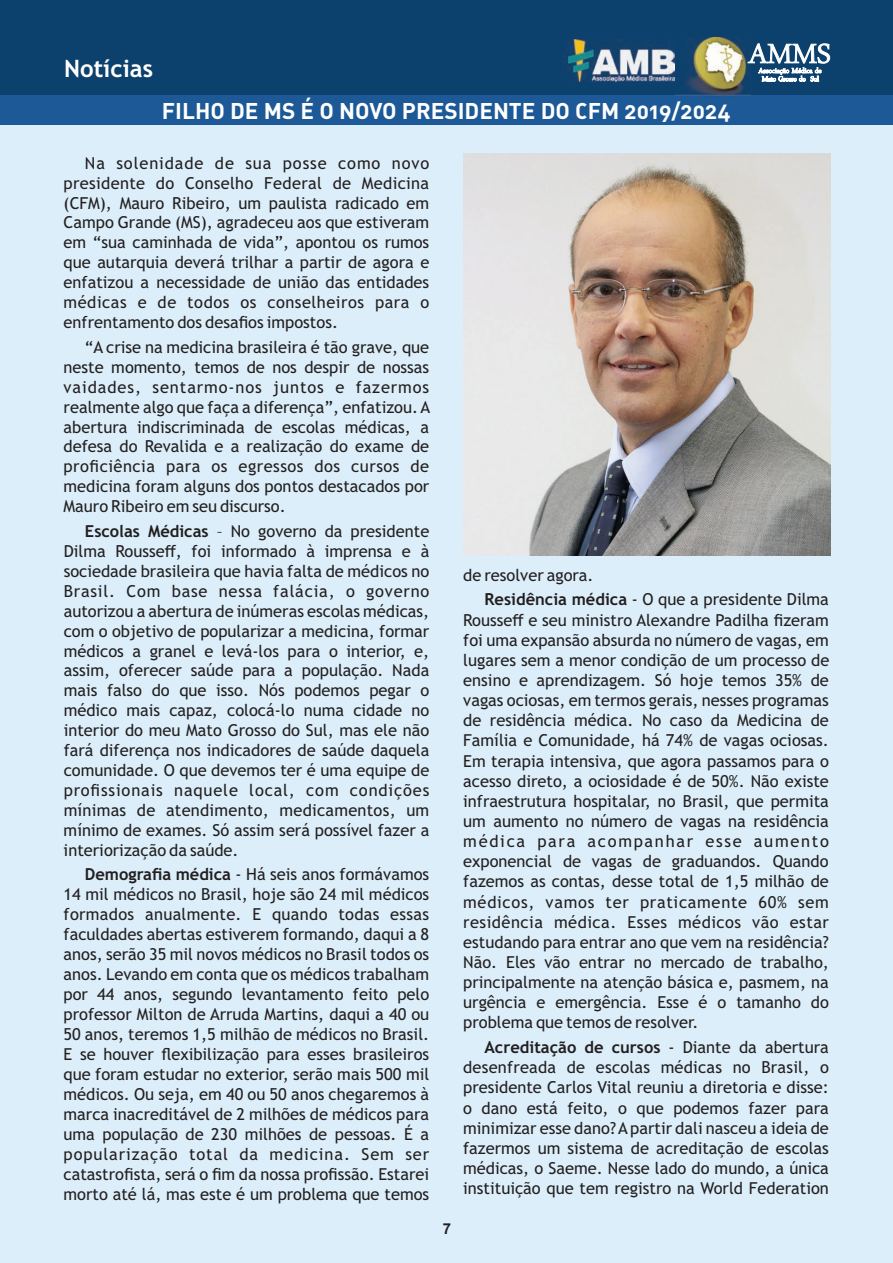
<style>
.page{position:relative;width:893px;height:1263px;background:#dbeef9}
.page>*{position:absolute;margin:0;border:0;box-sizing:border-box;transform-origin:0 0}
.t1{font:700 24px "Trebuchet MS";color:#fff}
.t2{font:22.5px "DIN Bold Alternate";color:#fff}
.t3{font:16.5px/20px "Trebuchet MS";color:#231f20;text-align:justify}
.t4{font:700 15px "Arial";color:#231f20}
.s1{font-weight:700}
</style>
<div class="page">
<div style="left:0;top:95px;width:893px;height:30px;background:#1c5996"></div>
<div style="left:0;top:0;width:893px;height:95px;background:#0c416d"></div>
<img style="left:563px;top:39px;width:111px;height:43px">
<img style="left:675px;top:37px;width:73px;height:59px">
<svg style="left:748px;top:43px;width:82px;height:53px"></svg>
<img style="left:463px;top:153px;width:367px;height:403px">
<h1 class="t1" style="left:64px;top:59px;width:90px">Notícias</h1>
<h2 class="t2" style="left:162px;top:103px;width:570px">FILHO DE MS É O NOVO PRESIDENTE DO CFM 2019/2024</h2>
<p class="t3" style="left:64px;top:154px;width:367px;text-indent:21px">Na solenidade de sua posse como novo presidente do Conselho Federal de Medicina (CFM), Mauro Ribeiro, um paulista radicado em Campo Grande (MS), agradeceu aos que estiveram em “sua caminhada de vida”, apontou os rumos que autarquia deverá trilhar a partir de agora e enfatizou a necessidade de união das entidades médicas e de todos os conselheiros para o enfrentamento dos desafios impostos.</p>
<p class="t3" style="left:64px;top:338px;width:368px;text-indent:21px">“A crise na medicina brasileira é tão grave, que neste momento, temos de nos despir de nossas vaidades, sentarmo-nos juntos e fazermos realmente algo que faça a diferença”, enfatizou. A abertura indiscriminada de escolas médicas, a defesa do Revalida e a realização do exame de proficiência para os egressos dos cursos de medicina foram alguns dos pontos destacados por Mauro Ribeiro em seu discurso.</p>
<p class="t3" style="left:64px;top:522px;width:367px;text-indent:21px"><span class="s1">Escolas Médicas</span> – No governo da presidente Dilma Rousseff, foi informado à imprensa e à sociedade brasileira que havia falta de médicos no Brasil. Com base nessa falácia, o governo autorizou a abertura de inúmeras escolas médicas, com o objetivo de popularizar a medicina, formar médicos a granel e levá-los para o interior, e, assim, oferecer saúde para a população. Nada mais falso do que isso. Nós podemos pegar o médico mais capaz, colocá-lo numa cidade no interior do meu Mato Grosso do Sul, mas ele não fará diferença nos indicadores de saúde daquela comunidade. O que devemos ter é uma equipe de profissionais naquele local, com condições mínimas de atendimento, medicamentos, um mínimo de exames. Só assim será possível fazer a interiorização da saúde.</p>
<p class="t3" style="left:64px;top:866px;width:367px;text-indent:21px"><span class="s1">Demografia médica</span> - Há seis anos formávamos 14 mil médicos no Brasil, hoje são 24 mil médicos formados anualmente. E quando todas essas faculdades abertas estiverem formando, daqui a 8 anos, serão 35 mil novos médicos no Brasil todos os anos. Levando em conta que os médicos trabalham por 44 anos, segundo levantamento feito pelo professor Milton de Arruda Martins, daqui a 40 ou 50 anos, teremos 1,5 milhão de médicos no Brasil.<br>E se houver flexibilização para esses brasileiros que foram estudar no exterior, serão mais 500 mil médicos. Ou seja, em 40 ou 50 anos chegaremos à marca inacreditável de 2 milhões de médicos para uma população de 230 milhões de pessoas. É a popularização total da medicina. Sem ser catastrofista, será o fim da nossa profissão. Estarei morto até lá, mas este é um problema que temos</p>
<p class="t4" style="left:443px;top:1223px;width:10px">7</p>
<p class="t3" style="left:484px;top:564px;width:346px;line-height:24.8px;text-indent:-21px">de resolver agora.<br><span class="s1">Residência médica</span> - O que a presidente Dilma</p>
<p class="t3" style="left:463px;top:611px;width:368px">Rousseff e seu ministro Alexandre Padilha fizeram foi uma expansão absurda no número de vagas, em lugares sem a menor condição de um processo de ensino e aprendizagem. Só hoje temos 35% de vagas ociosas, em termos gerais, nesses programas de residência médica. No caso da Medicina de Família e Comunidade, há 74% de vagas ociosas.<br>Em terapia intensiva, que agora passamos para o acesso direto, a ociosidade é de 50%. Não existe infraestrutura hospitalar, no Brasil, que permita um aumento no número de vagas na residência médica para acompanhar esse aumento exponencial de vagas de graduandos. Quando fazemos as contas, desse total de 1,5 milhão de médicos, vamos ter praticamente 60% sem residência médica. Esses médicos vão estar estudando para entrar ano que vem na residência?<br>Não. Eles vão entrar no mercado de trabalho, principalmente na atenção básica e, pasmem, na urgência e emergência. Esse é o tamanho do problema que temos de resolver.</p>
<p class="t3" style="left:463px;top:1039px;width:367px;text-indent:21px"><span class="s1">Acreditação de cursos</span> - Diante da abertura desenfreada de escolas médicas no Brasil, o presidente Carlos Vital reuniu a diretoria e disse: o dano está feito, o que podemos fazer para minimizar esse dano? A partir dali nasceu a ideia de fazermos um sistema de acreditação de escolas médicas, o Saeme. Nesse lado do mundo, a única instituição que tem registro na World Federation</p>
</div>
